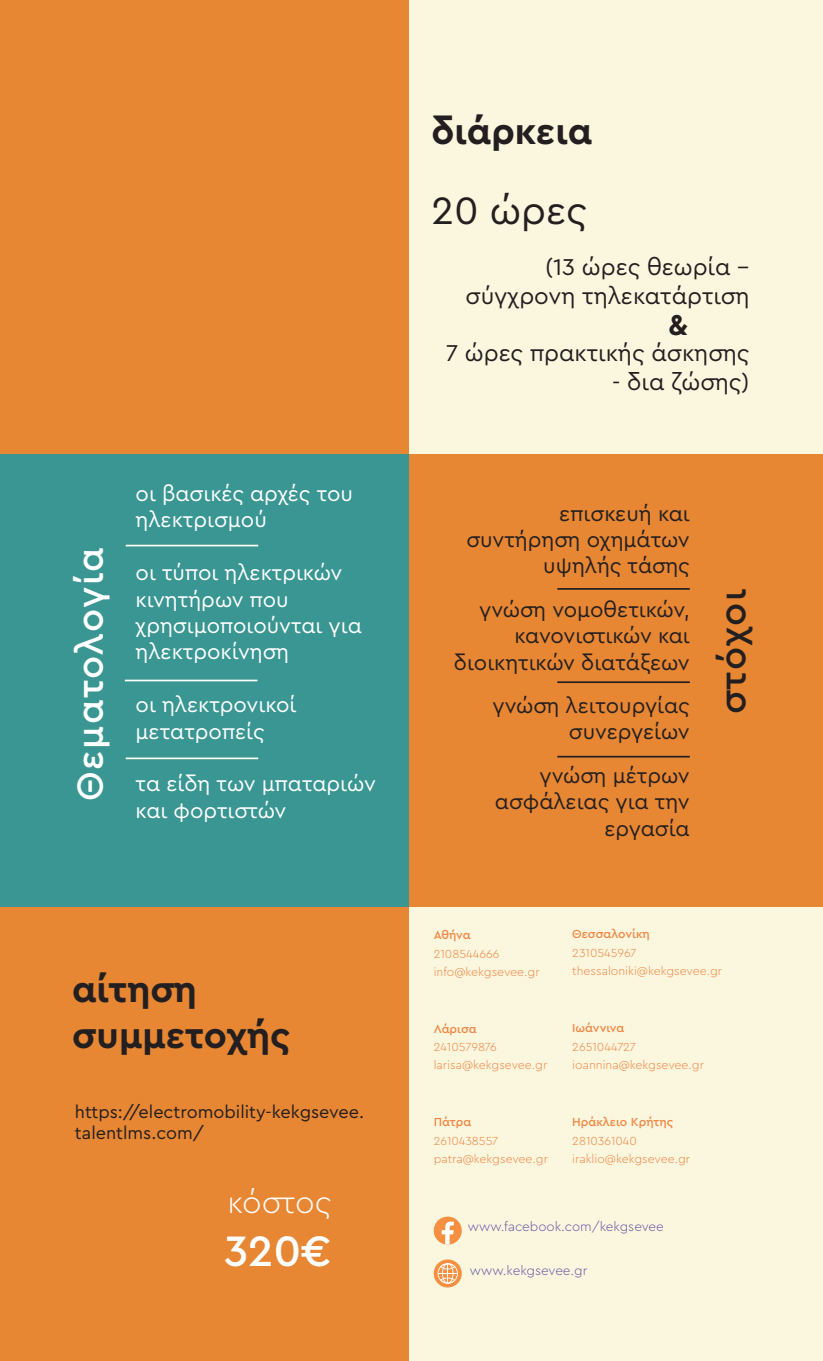
<style>
.page{position:relative;width:823px;height:1361px;background:#fff}
.page>*{position:absolute;margin:0;border:0;box-sizing:border-box;transform-origin:0 0}
.t1{font:500 44.6px "Cera Pro";color:#fff}
.t2{font:40px "Cera Pro";color:#231f20}
.t3{font:700 38px/45.6px "Cera Pro";color:#231f20}
.t4{font:500 38px "Cera Pro";letter-spacing:.04em;color:#fff}
.t5{font:500 38px "Cera Pro";letter-spacing:.03em;color:#231f20}
.t6{font:300 32px "Cera Pro";letter-spacing:-.01em;color:#fff}
.t7{font:700 30px "Cera Pro";color:#231f20}
.t8{font:24px/28.8px "Cera Pro";color:#231f20;text-align:right}
.t9{font:22px/26.4px "Cera Pro";color:#231f20;text-align:right}
.t10{font:22px/26.4px "Cera Pro";color:#fff}
.t11{font:18px/21.6px "Cera Pro";color:#231f20}
.t12{font:300 13.4px "Cera Pro";color:#6357a4}
.t13{font:300 12.2px "Cera Pro";color:#f18541}
.t14{font:500 12.2px "Cera Pro";color:#f18541}
</style>
<div class="page">
<div style="left:408px;top:0;width:414px;height:454px;background:#fbf7df"></div>
<div style="left:0;top:0;width:408px;height:454px;background:#e78633"></div>
<div style="left:408px;top:454px;width:414px;height:453px;background:#e78633"></div>
<div style="left:0;top:454px;width:408px;height:453px;background:#399692"></div>
<div style="left:408px;top:907px;width:414px;height:454px;background:#fbf7df"></div>
<div style="left:0;top:907px;width:408px;height:454px;background:#e78633"></div>
<hr style="left:126px;top:545px;width:132px;height:1px;background:#fff">
<hr style="left:125px;top:679px;width:132px;height:2px;background:#fff">
<hr style="left:126px;top:757px;width:132px;height:2px;background:#fff">
<hr style="left:557px;top:588px;width:132px;height:2px;background:#231f20">
<hr style="left:557px;top:681px;width:132px;height:2px;background:#231f20">
<hr style="left:557px;top:756px;width:132px;height:1px;background:#231f20">
<svg style="left:433px;top:1259px;width:28px;height:28px"></svg>
<svg style="left:437px;top:1263px;width:20px;height:20px"></svg>
<svg style="left:433px;top:1216px;width:28px;height:28px"></svg>
<p class="t4" style="left:65px;top:801px;width:255px;rotate:-90deg">Θεματολογία</p>
<p class="t10" style="left:135px;top:479px;width:219px">οι βασικές αρχές του ηλεκτρισμού</p>
<p class="t10" style="left:135px;top:558px;width:228px">οι τύποι ηλεκτρικών κινητήρων που χρησιμοποιούνται για ηλεκτροκίνηση</p>
<p class="t10" style="left:135px;top:690px;width:162px">οι ηλεκτρονικοί μετατροπείς</p>
<p class="t10" style="left:135px;top:770px;width:241px">τα είδη των μπαταριών και φορτιστών</p>
<p class="t3" style="left:72px;top:965px;width:220px">αίτηση συμμετοχής</p>
<p class="t11" style="left:75px;top:1100px;width:290px">https://electromobility-kekgsevee. talentlms.com/</p>
<p class="t6" style="left:227px;top:1180px;width:105px">κόστος</p>
<p class="t1" style="left:224px;top:1221px;width:109px">320€</p>
<p class="t3" style="left:431px;top:107px;width:162px">διάρκεια</p>
<p class="t2" style="left:431px;top:184px;width:157px">20 ώρες</p>
<p class="t8" style="left:465px;top:252px;width:285px">(13 ώρες θεωρία - σύγχρονη τηλεκατάρτιση</p>
<p class="t8" style="left:446px;top:338px;width:304px">7 ώρες πρακτικής άσκησης</p>
<p class="t8" style="left:612px;top:366px;width:139px">- δια ζώσης)</p>
<p class="t7" style="left:667px;top:305px;width:22px">&amp;</p>
<p class="t9" style="left:466px;top:499px;width:225px">επισκευή και συντήρηση οχημάτων υψηλής τάσης</p>
<p class="t9" style="left:453px;top:595px;width:237px">γνώση νομοθετικών, κανονιστικών και διοικητικών διατάξεων</p>
<p class="t9" style="left:492px;top:691px;width:199px">γνώση λειτουργίας συνεργείων</p>
<p class="t9" style="left:494px;top:761px;width:196px">γνώση μέτρων ασφάλειας για την εργασία</p>
<p class="t5" style="left:707px;top:714px;width:126px;rotate:-90deg">στόχοι</p>
<p class="t14" style="left:433px;top:927px;width:38px">Αθήνα</p>
<p class="t13" style="left:433px;top:945px;width:67px">2108544666</p>
<p class="t13" style="left:433px;top:964px;width:107px">info@kekgsevee.gr</p>
<p class="t14" style="left:433px;top:1020px;width:44px">Λάρισα</p>
<p class="t13" style="left:433px;top:1039px;width:65px">2410579876</p>
<p class="t13" style="left:433px;top:1057px;width:115px">larisa@kekgsevee.gr</p>
<p class="t14" style="left:433px;top:1114px;width:39px">Πάτρα</p>
<p class="t13" style="left:433px;top:1132px;width:66px">2610438557</p>
<p class="t13" style="left:433px;top:1150px;width:116px">patra@kekgsevee.gr</p>
<p class="t14" style="left:572px;top:926px;width:79px">Θεσσαλονίκη</p>
<p class="t13" style="left:572px;top:944px;width:66px">2310545967</p>
<p class="t13" style="left:572px;top:963px;width:151px">thessaloniki@kekgsevee.gr</p>
<p class="t14" style="left:572px;top:1020px;width:53px">Ιωάννινα</p>
<p class="t13" style="left:572px;top:1038px;width:65px">2651044727</p>
<p class="t13" style="left:572px;top:1057px;width:133px">ioannina@kekgsevee.gr</p>
<p class="t14" style="left:572px;top:1114px;width:102px">Ηράκλειο Κρήτης</p>
<p class="t13" style="left:572px;top:1132px;width:66px">2810361040</p>
<p class="t13" style="left:572px;top:1150px;width:119px">iraklio@kekgsevee.gr</p>
<p class="t12" style="left:467px;top:1218px;width:197px">www.facebook.com/kekgsevee</p>
<p class="t12" style="left:469px;top:1261px;width:119px">www.kekgsevee.gr</p>
</div>
